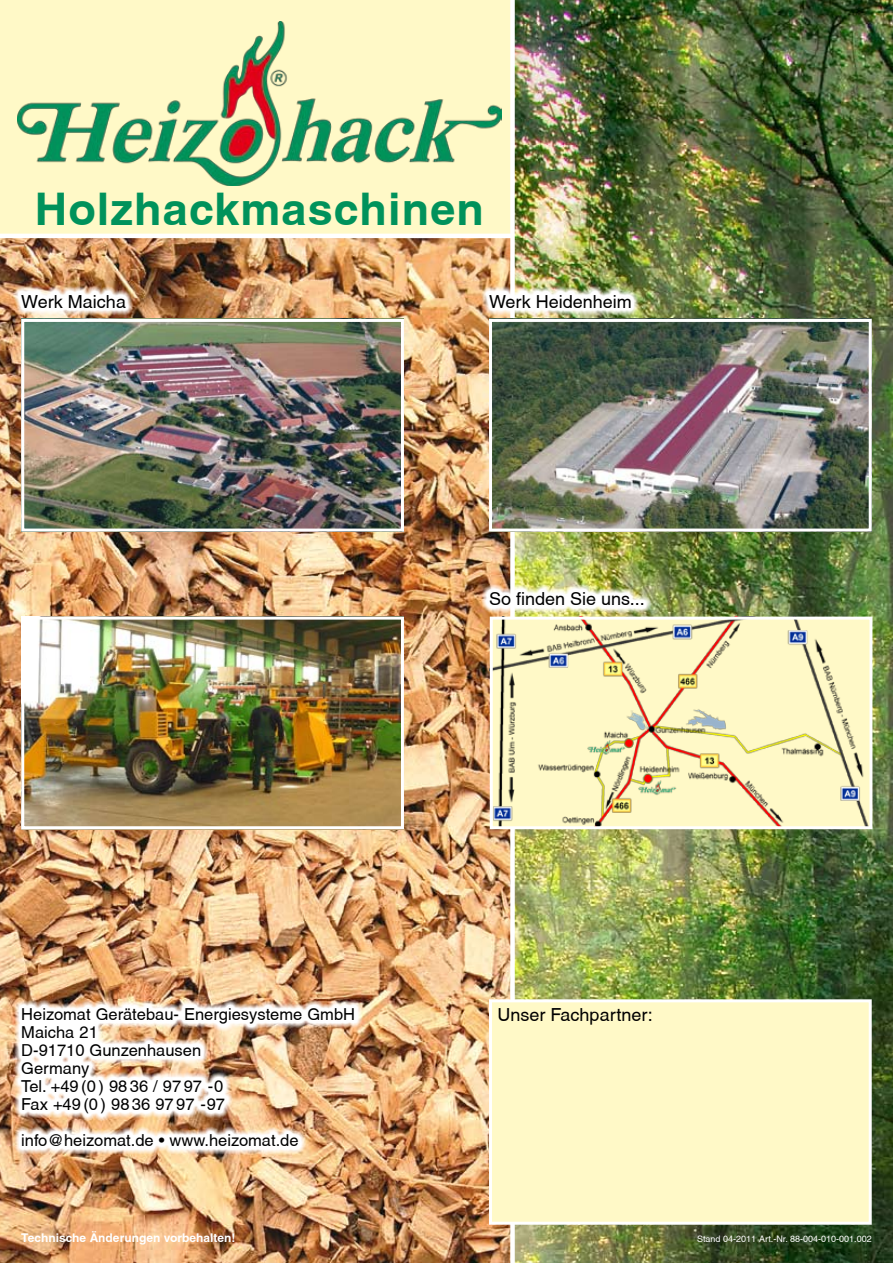
<style>
.page{position:relative;width:893px;height:1263px;background:#fff}
.page>*{position:absolute;margin:0;border:0;box-sizing:border-box;transform-origin:0 0}
.t1{font:700 45px "Helvetica";letter-spacing:.025em;color:#00925b}
.t2{font:18px "Helvetica";color:#000}
.t3{font:16.5px/18px "Helvetica";color:#000}
.t4{font:700 12px "Helvetica";color:#fff}
.t5{font:9px "Helvetica";color:#fff}
</style>
<div class="page">
<img style="left:0;top:240px;width:510px;height:1023px">
<svg style="left:0;top:0;width:510px;height:240px;background:#fdf6c7"></svg>
<img style="left:510px;top:0;width:383px;height:1263px">
<img style="left:11px;top:998px;width:437px;height:242px">
<img style="left:25px;top:621px;width:375px;height:204px">
<div style="left:21px;top:617px;width:383px;height:212px;border:3px solid #fff"></div>
<img style="left:25px;top:323px;width:375px;height:204px">
<div style="left:21px;top:319px;width:383px;height:212px;border:3px solid #fff"></div>
<img style="left:493px;top:323px;width:375px;height:204px">
<div style="left:489px;top:319px;width:383px;height:212px;border:3px solid #fff"></div>
<img style="left:494px;top:621px;width:374px;height:204px">
<div style="left:490px;top:617px;width:382px;height:212px;border:3px solid #fff"></div>
<div style="left:489px;top:999px;width:383px;height:226px;background:#fff9c7;border:3px solid #fff"></div>
<img style="left:18px;top:21px;width:483px;height:164px">
<img style="left:11px;top:284px;width:360px;height:118px">
<img style="left:479px;top:284px;width:360px;height:118px">
<img style="left:479px;top:582px;width:258px;height:117px">
<h1 class="t1" style="left:35px;top:182px;width:451px">Holzhackmaschinen</h1>
<p class="t2" style="left:21px;top:291px;width:106px">Werk Maicha</p>
<p class="t2" style="left:489px;top:291px;width:144px">Werk Heidenheim</p>
<p class="t2" style="left:489px;top:588px;width:157px">So finden Sie uns...</p>
<p class="t3" style="left:21px;top:1005px;width:335px">Heizomat Gerätebau- Energiesysteme GmbH<br>Maicha 21<br>D-91710 Gunzenhausen<br>Germany<br>Tel. +49 (0 ) 98 36 / 97 97 -0<br>Fax +49 (0 ) 98 36 97 97 -97</p>
<p class="t3" style="left:21px;top:1131px;width:279px">info@heizomat.de • www.heizomat.de</p>
<p class="t4" style="left:21px;top:1230px;width:216px">Technische Änderungen vorbehalten!</p>
<p class="t2" style="left:497px;top:1004px;width:157px">Unser Fachpartner:</p>
<p class="t5" style="left:697px;top:1233px;width:176px">Stand 04-2011 Art.-Nr. 88-004-010-001.002</p>
</div>
